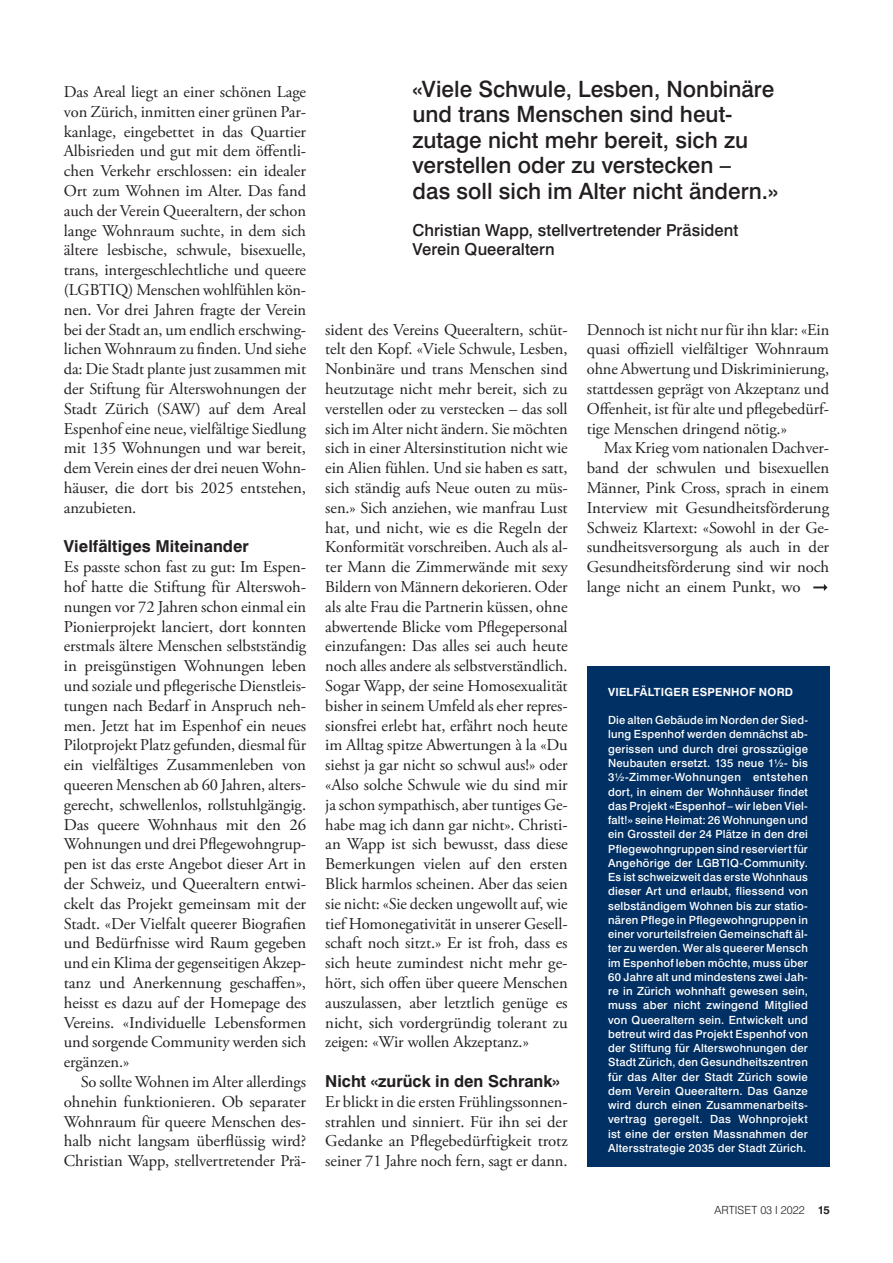
<style>
.page{position:relative;width:893px;height:1263px;background:#fff}
.page>*{position:absolute;margin:0;border:0;box-sizing:border-box;transform-origin:0 0}
.t1{font:500 22.5px/25.5px "Swiss 721 BT";color:#231f20}
.t2{font:16.5px/19.8px "Adobe Garamond Pro";letter-spacing:-.005em;color:#231f20;text-align:justify}
.t3{font:500 16.5px/19.8px "Swiss 721 BT";letter-spacing:.005em;color:#231f20}
.t4{font:700 16.5px "Swiss 721 BT";color:#231f20}
.t5{font:500 11.25px/14.2px "Swiss 721 BT";letter-spacing:.02em;color:#fff;text-align:justify}
.t6{font:700 11.25px "Swiss 721 BT";letter-spacing:.02em;color:#fff}
.t7{font:300 11.25px "Swiss 721 BT";color:#231f20}
.s1{font-weight:700}
</style>
<div class="page">
<div style="left:587px;top:666px;width:242px;height:500px;background:#003064"></div>
<svg style="left:813px;top:584px;width:14px;height:7px"></svg>
<p class="t2" style="left:64px;top:82px;width:244px">Das Areal liegt an einer schönen Lage von Zürich, inmitten einer grünen Par&shy;kanlage, eingebettet in das Quartier Albisrieden und gut mit dem öffentli&shy;chen Verkehr erschlossen: ein idealer Ort zum Wohnen im Alter. Das fand auch der Verein Queeraltern, der schon lange Wohnraum suchte, in dem sich ältere lesbische, schwule, bisexuelle, trans, intergeschlechtliche und queere (LGBTIQ) Menschen wohlfühlen kön&shy;nen. Vor drei Jahren fragte der Verein bei der Stadt an, um endlich erschwing&shy;lichen Wohnraum zu finden. Und siehe da: Die Stadt plante just zusammen mit der Stiftung für Alterswohnungen der Stadt Zürich (SAW) auf dem Areal Espenhof eine neue, vielfältige Siedlung mit 135 Wohnungen und war bereit, dem Verein eines der drei neuen Wohn&shy;häuser, die dort bis 2025 entstehen, anzubieten.</p>
<p class="t4" style="left:64px;top:536px;width:187px">Vielfältiges Miteinander</p>
<p class="t2" style="left:64px;top:558px;width:244px">Es passte schon fast zu gut: Im Espen&shy;hof hatte die Stiftung für Alterswoh&shy;nungen vor 72 Jahren schon einmal ein Pionierprojekt lanciert, dort konnten erstmals ältere Menschen selbstständig in preisgünstigen Wohnungen leben und soziale und pflegerische Dienstleis&shy;tungen nach Bedarf in Anspruch neh&shy;men. Jetzt hat im Espenhof ein neues Pilotprojekt Platz gefunden, diesmal für ein vielfältiges Zusammenleben von queeren Menschen ab 60 Jahren, alters&shy;gerecht, schwellenlos, rollstuhlgängig.<br>Das queere Wohnhaus mit den 26<br>Wohnungen und drei Pflegewohngrup&shy;pen ist das erste Angebot dieser Art in der Schweiz, und Queeraltern entwi&shy;ckelt das Projekt gemeinsam mit der Stadt. «Der Vielfalt queerer Biografien und Bedürfnisse wird Raum gegeben und ein Klima der gegenseitigen Akzep&shy;tanz und Anerkennung geschaffen», heisst es dazu auf der Homepage des Vereins. «Individuelle Lebensformen und sorgende Community werden sich ergänzen.»</p>
<p class="t2" style="left:64px;top:1072px;width:244px;text-indent:17px">So sollte Wohnen im Alter allerdings ohnehin funktionieren. Ob separater Wohnraum für queere Menschen des&shy;halb nicht langsam überflüssig wird?<br>Christian Wapp, stellvertretender Prä-</p>
<h1 class="t1" style="left:412px;top:76px;width:367px">«Viele Schwule, Lesben, Nonbinäre und trans Menschen sind heut&shy;zutage nicht mehr bereit, sich zu verstellen oder zu verstecken –<br>das soll sich im Alter nicht ändern.»</h1>
<p class="t3" style="left:412px;top:220px;width:327px">Christian Wapp, stellvertretender Präsident<br>Verein Queeraltern</p>
<p class="t2" style="left:325px;top:320px;width:244px">sident des Vereins Queeraltern, schüt&shy;telt den Kopf. «Viele Schwule, Lesben, Nonbinäre und trans Menschen sind heutzutage nicht mehr bereit, sich zu verstellen oder zu verstecken – das soll sich im Alter nicht ändern. Sie möchten sich in einer Altersinstitution nicht wie ein Alien fühlen. Und sie haben es satt, sich ständig aufs Neue outen zu müs&shy;sen.» Sich anziehen, wie manfrau Lust hat, und nicht, wie es die Regeln der Konformität vorschreiben. Auch als al&shy;ter Mann die Zimmerwände mit sexy Bildern von Männern dekorieren. Oder als alte Frau die Partnerin küssen, ohne abwertende Blicke vom Pflegepersonal einzufangen: Das alles sei auch heute noch alles andere als selbstverständlich.<br>Sogar Wapp, der seine Homosexualität bisher in seinem Umfeld als eher repres&shy;sionsfrei erlebt hat, erfährt noch heute im Alltag spitze Abwertungen à la «Du siehst ja gar nicht so schwul aus!» oder «Also solche Schwule wie du sind mir ja schon sympathisch, aber tuntiges Ge&shy;habe mag ich dann gar nicht». Christi&shy;an Wapp ist sich bewusst, dass diese Bemerkungen vielen auf den ersten Blick harmlos scheinen. Aber das seien sie nicht: «Sie decken ungewollt auf, wie tief Homonegativität in unserer Gesell&shy;schaft noch sitzt.» Er ist froh, dass es sich heute zumindest nicht mehr ge&shy;hört, sich offen über queere Menschen auszulassen, aber letztlich genüge es nicht, sich vordergründig tolerant zu zeigen: «Wir wollen Akzeptanz.»</p>
<p class="t4" style="left:325px;top:1071px;width:236px">Nicht «zurück in den Schrank»</p>
<p class="t2" style="left:325px;top:1092px;width:244px">Er blickt in die ersten Frühlingssonnen&shy;strahlen und sinniert. Für ihn sei der Gedanke an Pflegebedürftigkeit trotz seiner 71 Jahre noch fern, sagt er dann.</p>
<p class="t2" style="left:587px;top:320px;width:244px">Dennoch ist nicht nur für ihn klar: «Ein quasi offiziell vielfältiger Wohnraum ohne Abwertung und Diskriminierung, stattdessen geprägt von Akzeptanz und Offenheit, ist für alte und pflegebedürf&shy;tige Menschen dringend nötig.»</p>
<p class="t2" style="left:587px;top:439px;width:244px;text-indent:17px">Max Krieg vom nationalen Dachver&shy;band der schwulen und bisexuellen Männer, Pink Cross, sprach in einem Interview mit Gesundheitsförderung Schweiz Klartext: «Sowohl in der Ge&shy;sundheitsversorgung als auch in der Gesundheitsförderung sind wir noch lange nicht an einem Punkt, wo</p>
<p class="t6" style="left:608px;top:685px;width:187px">VIELFÄLTIGER ESPENHOF NORD</p>
<p class="t5" style="left:608px;top:713px;width:201px">Die alten Gebäude im Norden der Sied&shy;lung Espenhof werden demnächst ab&shy;gerissen und durch drei grosszügige Neubauten ersetzt. 135 neue 1½- bis 3½-Zimmer-Wohnungen entstehen dort, in einem der Wohnhäuser findet das Projekt «Espenhof – wir leben Viel&shy;falt!» seine Heimat: 26 Wohnungen und ein Grossteil der 24 Plätze in den drei Pflegewohngruppen sind reserviert für Angehörige der LGBTIQ-Community.<br>Es ist schweizweit das erste Wohnhaus dieser Art und erlaubt, fliessend von selbständigem Wohnen bis zur statio&shy;nären Pflege in Pflegewohngruppen in einer vorurteilsfreien Gemeinschaft äl&shy;ter zu werden. Wer als queerer Mensch im Espenhof leben möchte, muss über 60 Jahre alt und mindestens zwei Jah&shy;re in Zürich wohnhaft gewesen sein, muss aber nicht zwingend Mitglied von Queeraltern sein. Entwickelt und betreut wird das Projekt Espenhof von der Stiftung für Alterswohnungen der Stadt Zürich, den Gesundheitszentren für das Alter der Stadt Zürich sowie dem Verein Queeraltern. Das Ganze wird durch einen Zusammenarbeits&shy;vertrag geregelt. Das Wohnprojekt ist eine der ersten Massnahmen der Altersstrategie 2035 der Stadt Zürich.</p>
<p class="t7" style="left:715px;top:1203px;width:117px">ARTISET 03 I 2022 <span class="s1">15</span></p>
</div>
